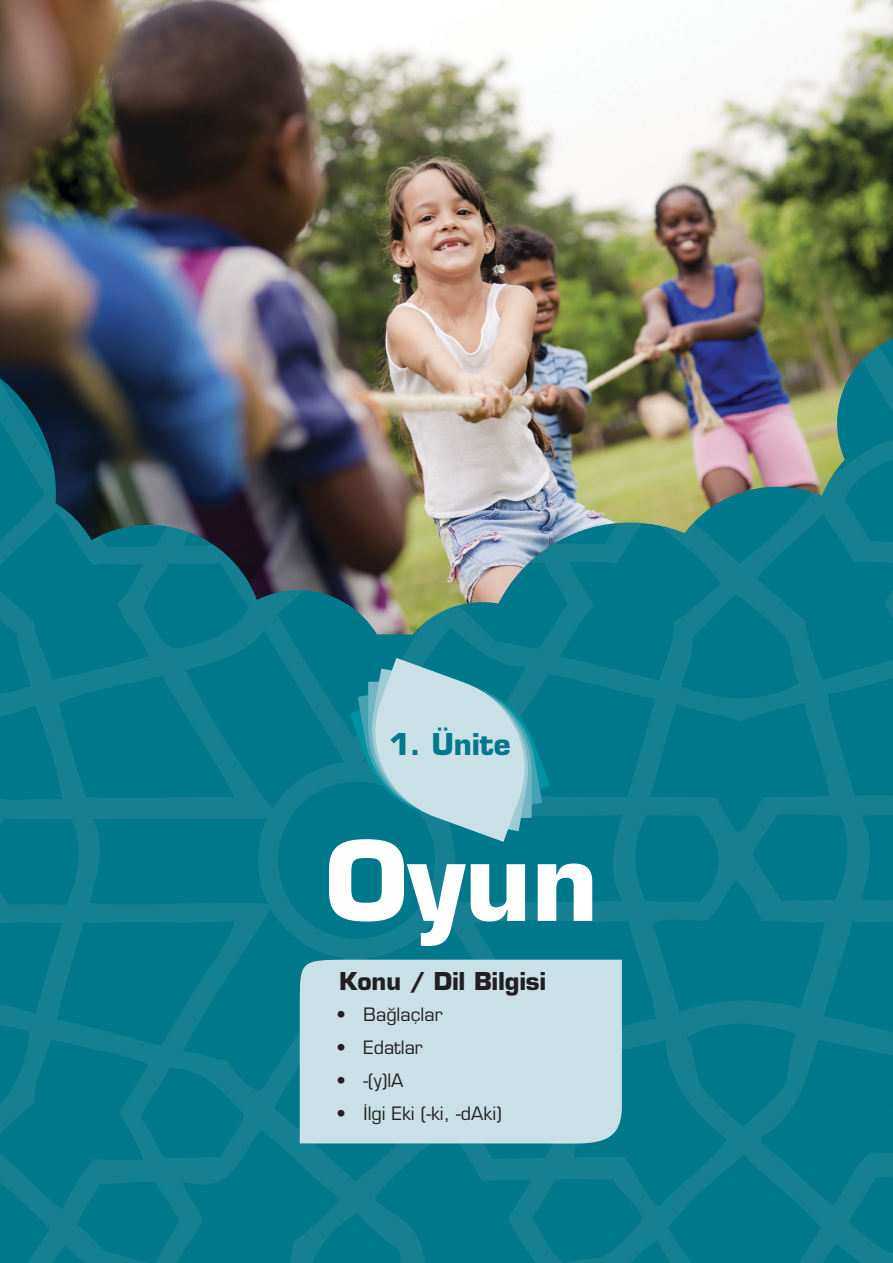
<style>
.page{position:relative;width:893px;height:1263px;background:#fff}
.page>*{position:absolute;margin:0;border:0;box-sizing:border-box;transform-origin:0 0}
.t1{font:700 108px "Eurostile LT Std";color:#fff}
.t2{font:700 29.25px "Eurostile LT Std";color:#00788b}
.t3{font:700 24px "Eurostile LT Std";color:#231f20}
.t4{font:18px "Eurostile LT Std";color:#231f20}
</style>
<div class="page">
<img style="left:0;top:0;width:893px;height:331px">
<img style="left:0;top:332px;width:893px;height:931px">
<svg style="left:350px;top:658px;width:200px;height:184px;background:#71b4bf"></svg>
<div style="left:300px;top:960px;width:322px;height:189px;background:#c9e1e6"></div>
<p class="t2" style="left:389px;top:726px;width:123px">1. Ünite</p>
<p class="t1" style="left:325px;top:814px;width:274px">Oyun</p>
<p class="t3" style="left:339px;top:966px;width:208px">Konu / Dil Bilgisi</p>
<p class="t4" style="left:337px;top:1003px;width:108px">• Bağlaçlar</p>
<p class="t4" style="left:337px;top:1036px;width:88px">• Edatlar</p>
<p class="t4" style="left:337px;top:1069px;width:68px">• -(y)lA</p>
<p class="t4" style="left:337px;top:1102px;width:167px">• İlgi Eki (-ki, -dAki)</p>
</div>
